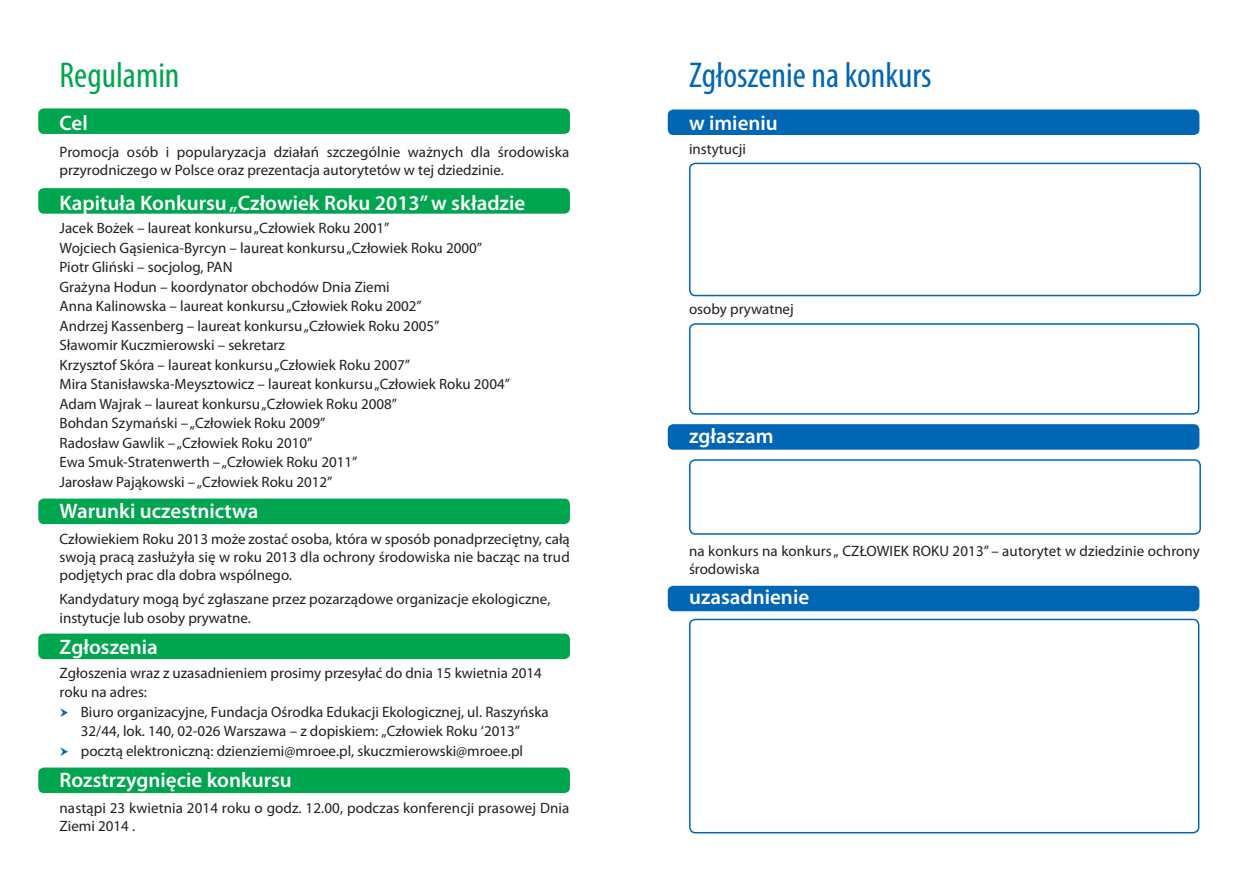
<style>
.page{position:relative;width:1259px;height:893px;background:#fff}
.page>*{position:absolute;margin:0;border:0;box-sizing:border-box;transform-origin:0 0}
.t1{font:condensed 36px "Myriad Pro";color:#0166b3}
.t2{font:condensed 36px "Myriad Pro";color:#00a54f}
.t3{font:600 21px "Myriad Pro";color:#fff}
.t4{font:15px/19.5px "Myriad Pro";color:#231f20}
</style>
<div class="page">
<div style="left:689px;top:163px;width:512px;height:133px;border:2px solid #0166b3;border-radius:6px"></div>
<div style="left:689px;top:323px;width:510px;height:92px;border:2px solid #0166b3;border-radius:6px"></div>
<div style="left:689px;top:459px;width:512px;height:76px;border:2px solid #0166b3;border-radius:6px"></div>
<div style="left:689px;top:619px;width:510px;height:214px;border:2px solid #0166b3;border-radius:6px"></div>
<div style="left:38px;top:634px;width:532px;height:25px;background:#00a54f;border-radius:6px"></div>
<div style="left:38px;top:767px;width:532px;height:26px;background:#00a54f;border-radius:6px"></div>
<div style="left:38px;top:499px;width:532px;height:25px;background:#00a54f;border-radius:6px"></div>
<div style="left:38px;top:188px;width:532px;height:26px;background:#00a54f;border-radius:6px"></div>
<div style="left:38px;top:108px;width:532px;height:26px;background:#00a54f;border-radius:6px"></div>
<div style="left:668px;top:109px;width:531px;height:26px;background:#0166b3;border-radius:6px"></div>
<div style="left:668px;top:424px;width:531px;height:26px;background:#0166b3;border-radius:6px"></div>
<div style="left:668px;top:586px;width:531px;height:25px;background:#0166b3;border-radius:6px"></div>
<h1 class="t2" style="left:60px;top:53px;width:121px">Regulamin</h1>
<h2 class="t3" style="left:60px;top:110px;width:30px">Cel</h2>
<p class="t4" style="left:60px;top:142px;width:511px;line-height:18px">Promocja osób i popularyzacja działań szczególnie ważnych dla środowiska przyrodniczego w Polsce oraz prezentacja autorytetów w tej dziedzinie.</p>
<h2 class="t3" style="left:60px;top:189px;width:467px">Kapituła Konkursu „Człowiek Roku 2013” w składzie</h2>
<p class="t4" style="left:60px;top:218px;width:452px">Jacek Bożek – laureat konkursu „Człowiek Roku 2001”<br>Wojciech Gąsienica-Byrcyn – laureat konkursu „Człowiek Roku 2000” Piotr Gliński – socjolog, PAN<br>Grażyna Hodun – koordynator obchodów Dnia Ziemi<br>Anna Kalinowska – laureat konkursu „Człowiek Roku 2002”<br>Andrzej Kassenberg – laureat konkursu „Człowiek Roku 2005”<br>Sławomir Kuczmierowski – sekretarz<br>Krzysztof Skóra – laureat konkursu „Człowiek Roku 2007”<br>Mira Stanisławska-Meysztowicz – laureat konkursu „Człowiek Roku 2004” Adam Wajrak – laureat konkursu „Człowiek Roku 2008”<br>Bohdan Szymański – „Człowiek Roku 2009”<br>Radosław Gawlik – „Człowiek Roku 2010”<br>Ewa Smuk-Stratenwerth – „Człowiek Roku 2011”<br>Jarosław Pająkowski – „Człowiek Roku 2012”</p>
<h2 class="t3" style="left:60px;top:497px;width:200px">Warunki uczestnictwa</h2>
<p class="t4" style="left:60px;top:530px;width:512px;line-height:18px;text-align:justify">Człowiekiem Roku 2013 może zostać osoba, która w sposób ponadprzeciętny, całą swoją pracą zasłużyła się w roku 2013 dla ochrony środowiska nie bacząc na trud podjętych prac dla dobra wspólnego.</p>
<p class="t4" style="left:60px;top:589px;width:492px">Kandydatury mogą być zgłaszane przez pozarządowe organizacje ekologiczne, instytucje lub osoby prywatne.</p>
<h2 class="t3" style="left:60px;top:634px;width:100px">Zgłoszenia</h2>
<p class="t4" style="left:60px;top:663px;width:484px">Zgłoszenia wraz z uzasadnieniem prosimy przesyłać do dnia 15 kwietnia 2014 roku na adres:</p>
<p class="t4" style="left:81px;top:702px;width:469px">Biuro organizacyjne, Fundacja Ośrodka Edukacji Ekologicznej, ul. Raszyńska<br>32/44, lok. 140, 02-026 Warszawa – z dopiskiem: „Człowiek Roku ‘2013” pocztą elektroniczną: dzienziemi@mroee.pl, skuczmierowski@mroee.pl</p>
<h2 class="t3" style="left:60px;top:766px;width:234px">Rozstrzygnięcie konkursu</h2>
<p class="t4" style="left:60px;top:799px;width:511px;line-height:18px">nastąpi 23 kwietnia 2014 roku o godz. 12.00, podczas konferencji prasowej Dnia<br>Ziemi 2014 .</p>
<h1 class="t1" style="left:689px;top:53px;width:244px">Zgłoszenie na konkurs</h1>
<h2 class="t3" style="left:689px;top:110px;width:90px">w imieniu</h2>
<p class="t4" style="left:689px;top:139px;width:59px">instytucji</p>
<p class="t4" style="left:689px;top:299px;width:106px">osoby prywatnej</p>
<h2 class="t3" style="left:689px;top:423px;width:86px">zgłaszam</h2>
<p class="t4" style="left:689px;top:541px;width:512px;line-height:18px">na konkurs na konkurs „ CZŁOWIEK ROKU 2013” – autorytet w dziedzinie ochrony środowiska</p>
<h2 class="t3" style="left:689px;top:584px;width:122px">uzasadnienie</h2>
</div>
